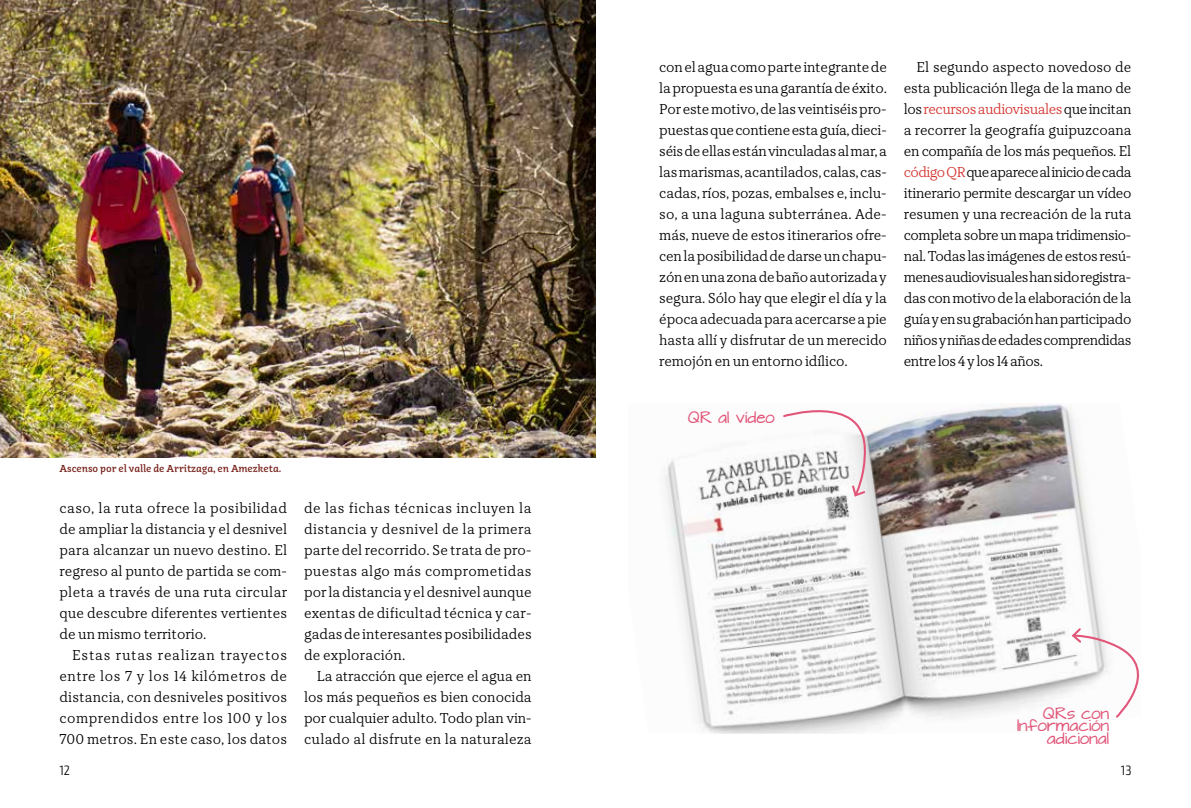
<style>
.page{position:relative;width:1191px;height:808px;background:#fff}
.page>*{position:absolute;margin:0;border:0;box-sizing:border-box;transform-origin:0 0}
.t1{font:300 14.25px/21px "TT Tricks";color:#000;text-align:justify}
.t2{font:14.1px/12.6px "Architects Daughter";color:#e15679;text-align:right}
.t3{font:300 condensed 13.5px "Exo 2";color:#000}
.t4{font:500 10.5px "Adagio Slab Script";letter-spacing:-.005em;color:#762018}
.s1{color:#d3312d}
</style>
<div class="page">
<img style="left:0;top:0;width:595px;height:457px">
<img style="left:664px;top:403px;width:439px;height:331px">
<svg style="left:782px;top:403px;width:86px;height:95px"></svg>
<svg style="left:1070px;top:626px;width:69px;height:93px"></svg>
<p class="t1" style="left:659px;top:57px;width:229px">con el agua como parte integrante de la propuesta es una garantía de éxito.<br>Por este motivo, de las veintiséis pro&shy;puestas que contiene esta guía, dieci&shy;séis de ellas están vinculadas al mar, a las marismas, acantilados, calas, cas&shy;cadas, ríos, pozas, embalses e, inclu&shy;so, a una laguna subterránea. Ade&shy;más, nueve de estos itinerarios ofre&shy;cen la posibilidad de darse un chapu&shy;zón en una zona de baño autorizada y segura. Sólo hay que elegir el día y la época adecuada para acercarse a pie hasta allí y disfrutar de un merecido remojón en un entorno idílico.</p>
<p class="t1" style="left:904px;top:57px;width:229px;text-indent:13px">El segundo aspecto novedoso de esta publicación llega de la mano de los <span class="s1">recursos audiovisuales</span> que incitan a recorrer la geografía guipuzcoana en compañía de los más pequeños. El <span class="s1">código QR</span> que aparece al inicio de cada itinerario permite descargar un vídeo resumen y una recreación de la ruta completa sobre un mapa tridimensio&shy;nal. Todas las imágenes de estos resú&shy;menes audiovisuales han sido registra&shy;das con motivo de la elaboración de la guía y en su grabación han participado niños y niñas de edades comprendidas entre los 4 y los 14 años.</p>
<p class="t4" style="left:60px;top:462px;width:223px">Ascenso por el valle de Arritzaga, en Amezketa.</p>
<p class="t1" style="left:60px;top:498px;width:229px">caso, la ruta ofrece la posibilidad de ampliar la distancia y el desnivel para alcanzar un nuevo destino. El regreso al punto de partida se com&shy;pleta a través de una ruta circular que descubre diferentes vertientes de un mismo territorio.</p>
<p class="t1" style="left:60px;top:645px;width:229px;text-indent:13px">Estas rutas realizan trayectos entre los 7 y los 14 kilómetros de distancia, con desniveles positivos comprendidos entre los 100 y los 700 metros. En este caso, los datos</p>
<p class="t1" style="left:304px;top:498px;width:229px">de las fichas técnicas incluyen la distancia y desnivel de la primera parte del recorrido. Se trata de pro&shy;puestas algo más comprometidas por la distancia y el desnivel aunque exentas de dificultad técnica y car&shy;gadas de interesantes posibilidades de exploración.</p>
<p class="t1" style="left:304px;top:666px;width:229px;text-indent:13px">La atracción que ejerce el agua en los más pequeños es bien conocida por cualquier adulto. Todo plan vin&shy;culado al disfrute en la naturaleza</p>
<p class="t2" style="left:688px;top:412px;width:88px">QR al vídeo</p>
<p class="t2" style="left:1017px;top:708px;width:94px">QRs con<br>Información adicional</p>
<p class="t3" style="left:60px;top:762px;width:12px">12</p>
<p class="t3" style="left:1121px;top:762px;width:12px">13</p>
</div>
